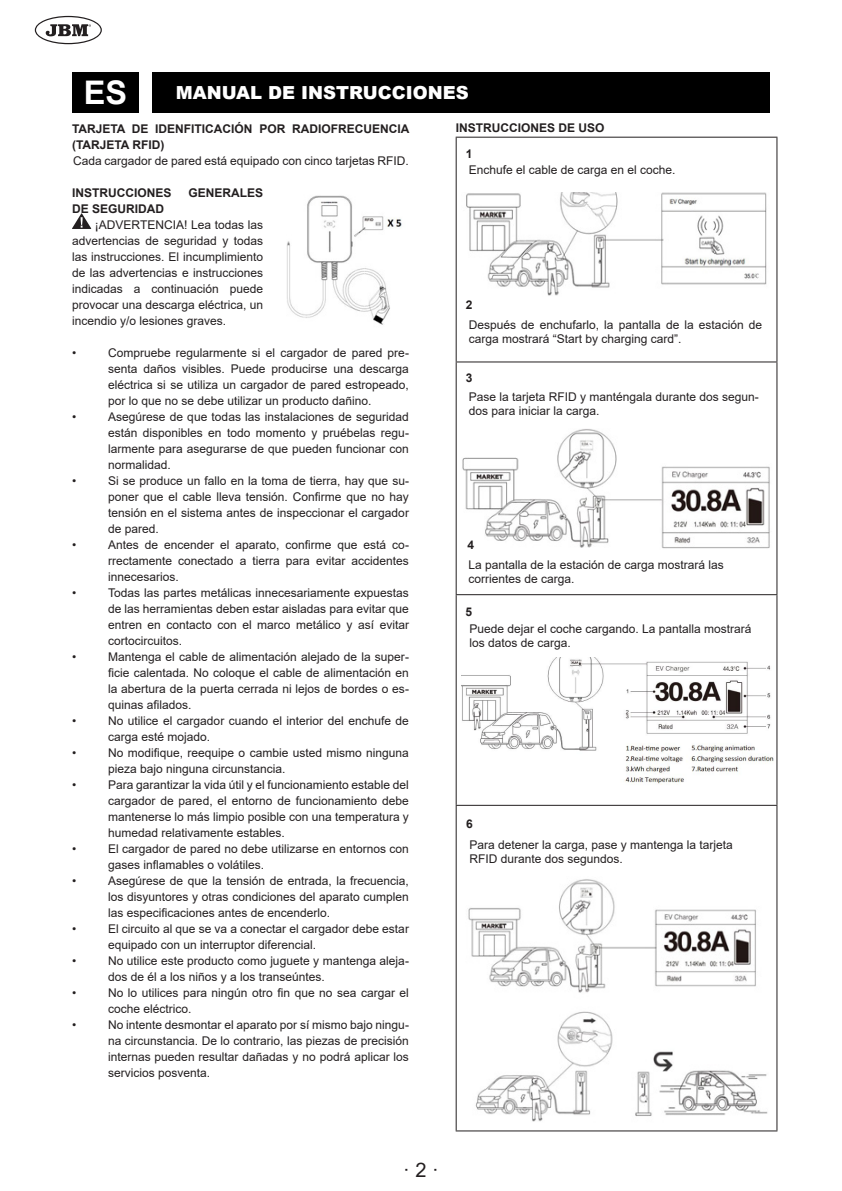
<style>
.page{position:relative;width:842px;height:1191px;background:#fff}
.page>*{position:absolute;margin:0;border:0;box-sizing:border-box;transform-origin:0 0}
.t1{font:700 32.6px "Arial";color:#fff}
.t2{font:20px "Arial";color:#231f20}
.t3{font:900 18px "Arial";color:#fff}
.Estilo_de_párrafo_3{font:12px/16px "Arial";color:#231f20;text-align:justify}
.Estilo_de_párrafo_2{font:12px/14px "Arial";color:#231f20}
.Estilo_de_párrafo_3-2{font:700 12px/16px "Arial";color:#231f20}
.Estilo_de_párrafo_2-2{font:700 12px "Arial";color:#231f20}
</style>
<div class="page">
<svg style="left:35px;top:16px;width:67px;height:28px"></svg>
<div style="left:72px;top:72px;width:67px;height:41px;background:#000"></div>
<div style="left:153px;top:72px;width:617px;height:41px;background:#000"></div>
<svg style="left:72px;top:213px;width:19px;height:16px"></svg>
<hr style="left:456px;top:137px;width:321px;height:1px;background:#231f20">
<hr style="left:456px;top:138px;width:1px;height:223px;background:#231f20">
<hr style="left:776px;top:138px;width:1px;height:223px;background:#231f20">
<hr style="left:456px;top:361px;width:321px;height:1px;background:#231f20">
<hr style="left:456px;top:362px;width:1px;height:232px;background:#231f20">
<hr style="left:776px;top:362px;width:1px;height:232px;background:#231f20">
<hr style="left:456px;top:594px;width:321px;height:1px;background:#231f20">
<hr style="left:456px;top:595px;width:1px;height:210px;background:#231f20">
<hr style="left:776px;top:595px;width:1px;height:210px;background:#231f20">
<hr style="left:456px;top:805px;width:321px;height:1px;background:#231f20">
<hr style="left:456px;top:806px;width:1px;height:324px;background:#231f20">
<hr style="left:776px;top:806px;width:1px;height:324px;background:#231f20">
<hr style="left:456px;top:1130px;width:321px;height:1px;background:#231f20">
<img style="left:466px;top:192px;width:301px;height:104px">
<img style="left:462px;top:429px;width:308px;height:120px">
<img style="left:462px;top:657px;width:312px;height:128px">
<img style="left:468px;top:879px;width:300px;height:243px">
<img style="left:287px;top:195px;width:115px;height:130px">
<p class="t1" style="left:84px;top:69px;width:45px">ES</p>
<p class="t3" style="left:176px;top:80px;width:295px">MANUAL DE INSTRUCCIONES</p>
<p class="Estilo_de_párrafo_3-2" style="left:72px;top:121px;width:339px">TARJETA DE IDENFITICACIÓN POR RADIOFRECUENCIA (TARJETA RFID)</p>
<p class="Estilo_de_párrafo_3-2" style="left:72px;top:185px;width:101px">INSTRUCCIONES</p>
<p class="Estilo_de_párrafo_3-2" style="left:188px;top:185px;width:76px">GENERALES</p>
<p class="Estilo_de_párrafo_3-2" style="left:72px;top:201px;width:94px">DE SEGURIDAD</p>
<p class="Estilo_de_párrafo_3" style="left:72px;top:217px;width:193px;text-indent:23px">¡ADVERTENCIA! Lea todas las advertencias de seguridad y todas las instrucciones. El incumplimiento de las advertencias e instrucciones indicadas a continuación puede provocar una descarga eléctrica, un incendio y/o lesiones graves.</p>
<p class="Estilo_de_párrafo_3" style="left:72px;top:345px;width:6px">•</p>
<p class="Estilo_de_párrafo_3" style="left:108px;top:345px;width:302px">Compruebe regularmente si el cargador de pared pre&shy;senta daños visibles. Puede producirse una descarga eléctrica si se utiliza un cargador de pared estropeado, por lo que no se debe utilizar un producto dañino.</p>
<p class="Estilo_de_párrafo_3" style="left:72px;top:409px;width:6px">•</p>
<p class="Estilo_de_párrafo_3" style="left:108px;top:409px;width:302px">Asegúrese de que todas las instalaciones de seguridad están disponibles en todo momento y pruébelas regu&shy;larmente para asegurarse de que pueden funcionar con normalidad.</p>
<p class="Estilo_de_párrafo_3" style="left:72px;top:473px;width:6px">•</p>
<p class="Estilo_de_párrafo_3" style="left:108px;top:473px;width:302px">Si se produce un fallo en la toma de tierra, hay que su&shy;poner que el cable lleva tensión. Confirme que no hay tensión en el sistema antes de inspeccionar el cargador de pared.</p>
<p class="Estilo_de_párrafo_3" style="left:72px;top:537px;width:6px">•</p>
<p class="Estilo_de_párrafo_3" style="left:108px;top:537px;width:302px">Antes de encender el aparato, confirme que está co&shy;rrectamente conectado a tierra para evitar accidentes innecesarios.</p>
<p class="Estilo_de_párrafo_3" style="left:72px;top:585px;width:6px">•</p>
<p class="Estilo_de_párrafo_3" style="left:108px;top:585px;width:302px">Todas las partes metálicas innecesariamente expuestas de las herramientas deben estar aisladas para evitar que entren en contacto con el marco metálico y así evitar cortocircuitos.</p>
<p class="Estilo_de_párrafo_3" style="left:72px;top:649px;width:6px">•</p>
<p class="Estilo_de_párrafo_3" style="left:108px;top:649px;width:302px">Mantenga el cable de alimentación alejado de la super&shy;ficie calentada. No coloque el cable de alimentación en la abertura de la puerta cerrada ni lejos de bordes o es&shy;quinas afilados.</p>
<p class="Estilo_de_párrafo_3" style="left:72px;top:713px;width:6px">•</p>
<p class="Estilo_de_párrafo_3" style="left:108px;top:713px;width:302px">No utilice el cargador cuando el interior del enchufe de carga esté mojado.</p>
<p class="Estilo_de_párrafo_3" style="left:72px;top:745px;width:6px">•</p>
<p class="Estilo_de_párrafo_3" style="left:108px;top:745px;width:302px">No modifique, reequipe o cambie usted mismo ninguna pieza bajo ninguna circunstancia.</p>
<p class="Estilo_de_párrafo_3" style="left:72px;top:777px;width:6px">•</p>
<p class="Estilo_de_párrafo_3" style="left:108px;top:777px;width:302px">Para garantizar la vida útil y el funcionamiento estable del cargador de pared, el entorno de funcionamiento debe mantenerse lo más limpio posible con una temperatura y humedad relativamente estables.</p>
<p class="Estilo_de_párrafo_3" style="left:72px;top:841px;width:6px">•</p>
<p class="Estilo_de_párrafo_3" style="left:108px;top:841px;width:302px">El cargador de pared no debe utilizarse en entornos con gases inflamables o volátiles.</p>
<p class="Estilo_de_párrafo_3" style="left:72px;top:873px;width:6px">•</p>
<p class="Estilo_de_párrafo_3" style="left:108px;top:873px;width:302px">Asegúrese de que la tensión de entrada, la frecuencia, los disyuntores y otras condiciones del aparato cumplen las especificaciones antes de encenderlo.</p>
<p class="Estilo_de_párrafo_3" style="left:72px;top:921px;width:6px">•</p>
<p class="Estilo_de_párrafo_3" style="left:108px;top:921px;width:302px">El circuito al que se va a conectar el cargador debe estar equipado con un interruptor diferencial.</p>
<p class="Estilo_de_párrafo_3" style="left:72px;top:953px;width:6px">•</p>
<p class="Estilo_de_párrafo_3" style="left:108px;top:953px;width:302px">No utilice este producto como juguete y mantenga aleja&shy;dos de él a los niños y a los transeúntes.</p>
<p class="Estilo_de_párrafo_3" style="left:72px;top:985px;width:6px">•</p>
<p class="Estilo_de_párrafo_3" style="left:108px;top:985px;width:302px">No lo utilices para ningún otro fin que no sea cargar el coche eléctrico.</p>
<p class="Estilo_de_párrafo_3" style="left:72px;top:1017px;width:6px">•</p>
<p class="Estilo_de_párrafo_3" style="left:108px;top:1017px;width:302px">No intente desmontar el aparato por sí mismo bajo ningu&shy;na circunstancia. De lo contrario, las piezas de precisión internas pueden resultar dañadas y no podrá aplicar los servicios posventa.</p>
<p class="Estilo_de_párrafo_3-2" style="left:456px;top:119px;width:150px">INSTRUCCIONES DE USO</p>
<p class="Estilo_de_párrafo_2-2" style="left:466px;top:145px;width:8px">1</p>
<p class="Estilo_de_párrafo_3" style="left:73px;top:152px;width:337px">Cada cargador de pared está equipado con cinco tarjetas RFID.</p>
<p class="Estilo_de_párrafo_2" style="left:469px;top:163px;width:208px">Enchufe el cable de carga en el coche.</p>
<p class="Estilo_de_párrafo_2-2" style="left:466px;top:297px;width:8px">2</p>
<p class="Estilo_de_párrafo_2" style="left:469px;top:317px;width:295px">Después de enchufarlo, la pantalla de la estación de carga mostrará “Start by charging card”.</p>
<p class="Estilo_de_párrafo_2-2" style="left:466px;top:369px;width:8px">3</p>
<p class="Estilo_de_párrafo_2" style="left:469px;top:390px;width:292px">Pase la tarjeta RFID y manténgala durante dos segun&shy;dos para iniciar la carga.</p>
<p class="Estilo_de_párrafo_2-2" style="left:467px;top:536px;width:8px">4</p>
<p class="Estilo_de_párrafo_2" style="left:468px;top:557px;width:257px">La pantalla de la estación de carga mostrará las corrientes de carga.</p>
<p class="Estilo_de_párrafo_2-2" style="left:466px;top:603px;width:8px">5</p>
<p class="Estilo_de_párrafo_2" style="left:469px;top:621px;width:284px">Puede dejar el coche cargando. La pantalla mostrará los datos de carga.</p>
<p class="Estilo_de_párrafo_2-2" style="left:466px;top:815px;width:8px">6</p>
<p class="Estilo_de_párrafo_2" style="left:469px;top:837px;width:265px">Para detener la carga, pase y mantenga la tarjeta<br>RFID durante dos segundos.</p>
<h2 class="t2" style="left:403px;top:1156px;width:37px">· 2 ·</h2>
</div>
